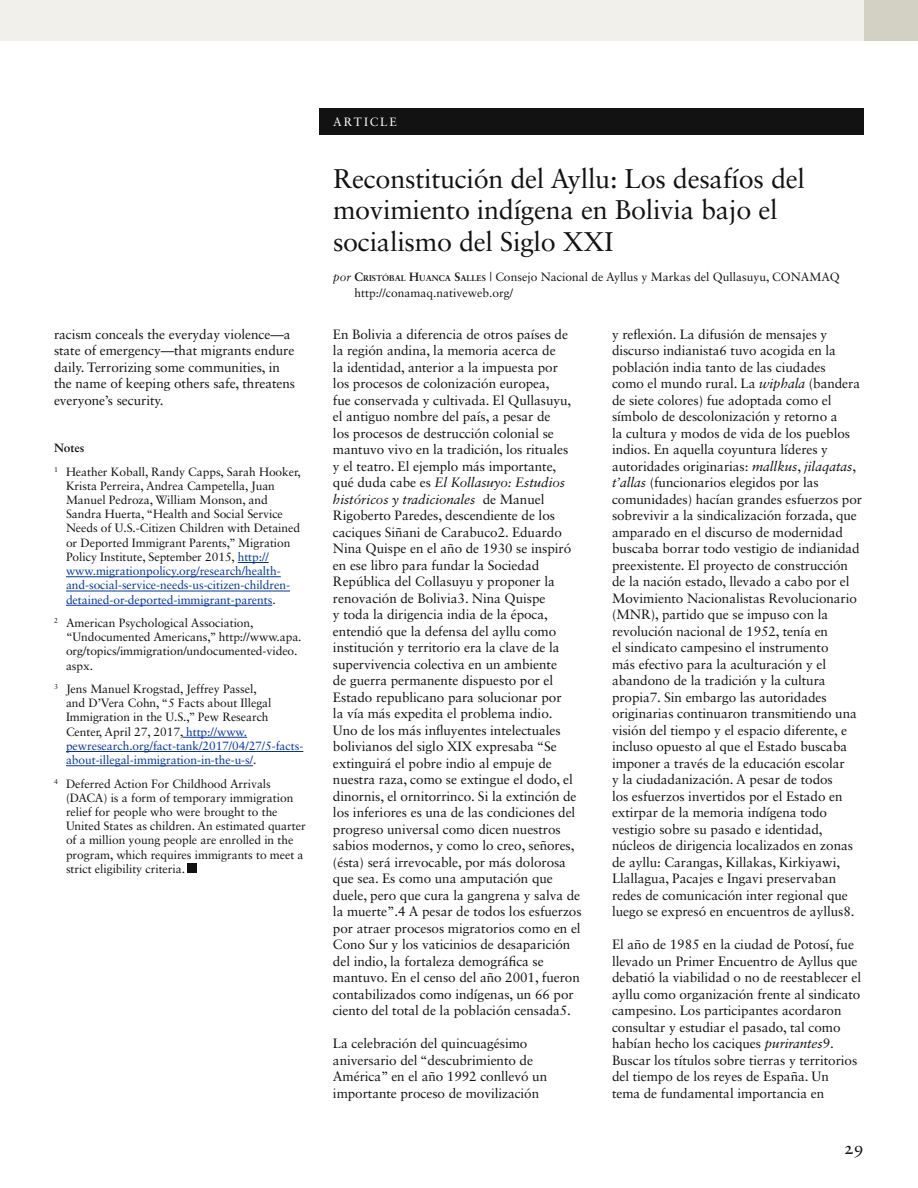
<style>
.page{position:relative;width:918px;height:1188px;background:#fff}
.page>*{position:absolute;margin:0;border:0;box-sizing:border-box;transform-origin:0 0}
.t1{font:27px/31.5px "Sabon LT Std";letter-spacing:-.01em;color:#121212}
.t2{font:18px "Sabon Roman Os F";color:#121212}
.t3{font:13.5px/16.5px "Sabon LT Std";letter-spacing:-.005em;color:#121212}
.t4{font:12px/14.2px "Sabon LT Std";letter-spacing:-.005em;color:#121212}
.t5{font:12px "Sabon";letter-spacing:.165em;color:#fff}
.s1{font-weight:700}
.s2{color:#0134a1}
.s3{font-style:italic}
.s4{font-family:"Sabon";font-weight:700}
.s5{font-family:"Sabon";font-weight:700;font-size:8.4px}
</style>
<div class="page">
<div style="left:320px;top:108px;width:544px;height:27px;background:#121212"></div>
<hr style="left:238px;top:562px;width:31px;height:1px;background:#0134a1">
<hr style="left:66px;top:576px;width:215px;height:1px;background:#0134a1">
<hr style="left:66px;top:591px;width:224px;height:1px;background:#0134a1">
<hr style="left:66px;top:605px;width:206px;height:1px;background:#0134a1">
<hr style="left:183px;top:737px;width:64px;height:1px;background:#0134a1">
<hr style="left:66px;top:751px;width:237px;height:1px;background:#0134a1">
<hr style="left:66px;top:765px;width:187px;height:1px;background:#0134a1">
<div style="left:188px;top:864px;width:9px;height:9px;background:#121212"></div>
<div style="left:0;top:0;width:864px;height:40px;background:#f1f0ea"></div>
<div style="left:864px;top:0;width:54px;height:40px;background:#d2d1c3"></div>
<p class="t3" style="left:54px;top:326px;width:243px">racism conceals the everyday violence—a state of emergency—that migrants endure daily. Terrorizing some communities, in the name of keeping others safe, threatens everyone’s security.</p>
<p class="t4" style="left:54px;top:436px;width:248px;line-height:23.2px"><span class="s1">Notes<br></span><sup>1</sup> Heather Koball, Randy Capps, Sarah Hooker,</p>
<p class="t4" style="left:66px;top:478px;width:236px">Krista Perreira, Andrea Campetella, Juan Manuel Pedroza, William Monson, and Sandra Huerta, “Health and Social Service Needs of U.S.-Citizen Children with Detained or Deported Immigrant Parents,” Migration Policy Institute, September 2015, <span class="s2">http:// www.migrationpolicy.org/research/health&shy;and-social-service-needs-us-citizen-children&shy;detained-or-deported-immigrant-parents</span>.</p>
<p class="t4" style="left:66px;top:616px;width:237px;text-indent:-12px"><sup>2</sup> American Psychological Association, “Undocumented Americans,” http://www.apa. org/topics/immigration/undocumented-video. aspx.</p>
<p class="t4" style="left:66px;top:682px;width:239px;text-indent:-12px"><sup>3</sup> Jens Manuel Krogstad, Jeffrey Passel,<br>and D’Vera Cohn, “5 Facts about Illegal Immigration in the U.S.,” Pew Research Center, April 27, 2017, <span class="s2">http://www. pewresearch.org/fact-tank/2017/04/27/5-facts&shy;about-illegal-immigration-in-the-u-s/</span>.</p>
<p class="t4" style="left:66px;top:776px;width:241px;text-indent:-12px"><sup>4</sup> Deferred Action For Childhood Arrivals (DACA) is a form of temporary immigration relief for people who were brought to the United States as children. An estimated quarter of a million young people are enrolled in the program, which requires immigrants to meet a strict eligibility criteria.</p>
<p class="t5" style="left:333px;top:115px;width:65px">ARTICLE</p>
<h1 class="t1" style="left:333px;top:162px;width:474px">Reconstitución del Ayllu: Los desafíos del movimiento indígena en Bolivia bajo el socialismo del Siglo XXI</h1>
<p class="t4" style="left:354px;top:268px;width:487px;line-height:16.5px;text-indent:-21px"><span class="s3">por</span> <span class="s4">C</span><span class="s5">RISTÓBAL</span> <span class="s4">H</span><span class="s5">UANCA</span> <span class="s4">S</span><span class="s5">ALLES</span> | Consejo Nacional de Ayllus y Markas del Qullasuyu, CONAMAQ http://conamaq.nativeweb.org/</p>
<p class="t3" style="left:612px;top:326px;width:252px">y reflexión. La difusión de mensajes y discurso indianista6 tuvo acogida en la población india tanto de las ciudades<br>como el mundo rural. La <span class="s3">wiphala</span> (bandera de siete colores) fue adoptada como el símbolo de descolonización y retorno a<br>la cultura y modos de vida de los pueblos indios. En aquella coyuntura líderes y autoridades originarias: <span class="s3">mallkus</span>, <span class="s3">jilaqatas</span>, <span class="s3">t’allas</span> (funcionarios elegidos por las comunidades) hacían grandes esfuerzos por sobrevivir a la sindicalización forzada, que amparado en el discurso de modernidad buscaba borrar todo vestigio de indianidad preexistente. El proyecto de construcción de la nación estado, llevado a cabo por el Movimiento Nacionalistas Revolucionario (MNR), partido que se impuso con la revolución nacional de 1952, tenía en<br>el sindicato campesino el instrumento<br>más efectivo para la aculturación y el abandono de la tradición y la cultura propia7. Sin embargo las autoridades originarias continuaron transmitiendo una visión del tiempo y el espacio diferente, e incluso opuesto al que el Estado buscaba imponer a través de la educación escolar<br>y la ciudadanización. A pesar de todos<br>los esfuerzos invertidos por el Estado en extirpar de la memoria indígena todo vestigio sobre su pasado e identidad, núcleos de dirigencia localizados en zonas de ayllu: Carangas, Killakas, Kirkiyawi, Llallagua, Pacajes e Ingavi preservaban redes de comunicación inter regional que luego se expresó en encuentros de ayllus8.</p>
<p class="t3" style="left:612px;top:936px;width:251px">El año de 1985 en la ciudad de Potosí, fue llevado un Primer Encuentro de Ayllus que debatió la viabilidad o no de reestablecer el ayllu como organización frente al sindicato campesino. Los participantes acordaron consultar y estudiar el pasado, tal como habían hecho los caciques <span class="s3">purirantes</span>9.<br>Buscar los títulos sobre tierras y territorios del tiempo de los reyes de España. Un<br>tema de fundamental importancia en</p>
<p class="t3" style="left:333px;top:326px;width:250px">En Bolivia a diferencia de otros países de la región andina, la memoria acerca de<br>la identidad, anterior a la impuesta por<br>los procesos de colonización europea,<br>fue conservada y cultivada. El Qullasuyu, el antiguo nombre del país, a pesar de<br>los procesos de destrucción colonial se mantuvo vivo en la tradición, los rituales<br>y el teatro. El ejemplo más importante,<br>qué duda cabe es <span class="s3">El Kollasuyo: Estudios históricos y tradicionales</span> de Manuel Rigoberto Paredes, descendiente de los caciques Siñani de Carabuco2. Eduardo Nina Quispe en el año de 1930 se inspiró en ese libro para fundar la Sociedad República del Collasuyu y proponer la renovación de Bolivia3. Nina Quispe<br>y toda la dirigencia india de la época, entendió que la defensa del ayllu como institución y territorio era la clave de la supervivencia colectiva en un ambiente<br>de guerra permanente dispuesto por el Estado republicano para solucionar por<br>la vía más expedita el problema indio.<br>Uno de los más influyentes intelectuales bolivianos del siglo XIX expresaba “Se extinguirá el pobre indio al empuje de nuestra raza, como se extingue el dodo, el dinornis, el ornitorrinco. Si la extinción de los inferiores es una de las condiciones del progreso universal como dicen nuestros sabios modernos, y como lo creo, señores, (ésta) será irrevocable, por más dolorosa que sea. Es como una amputación que duele, pero que cura la gangrena y salva de la muerte”.4 A pesar de todos los esfuerzos por atraer procesos migratorios como en el Cono Sur y los vaticinios de desaparición del indio, la fortaleza demográfica se mantuvo. En el censo del año 2001, fueron contabilizados como indígenas, un 66 por ciento del total de la población censada5.</p>
<p class="t3" style="left:333px;top:1035px;width:216px">La celebración del quincuagésimo aniversario del “descubrimiento de América” en el año 1992 conllevó un importante proceso de movilización</p>
<h2 class="t2" style="left:844px;top:1137px;width:22px">29</h2>
</div>
